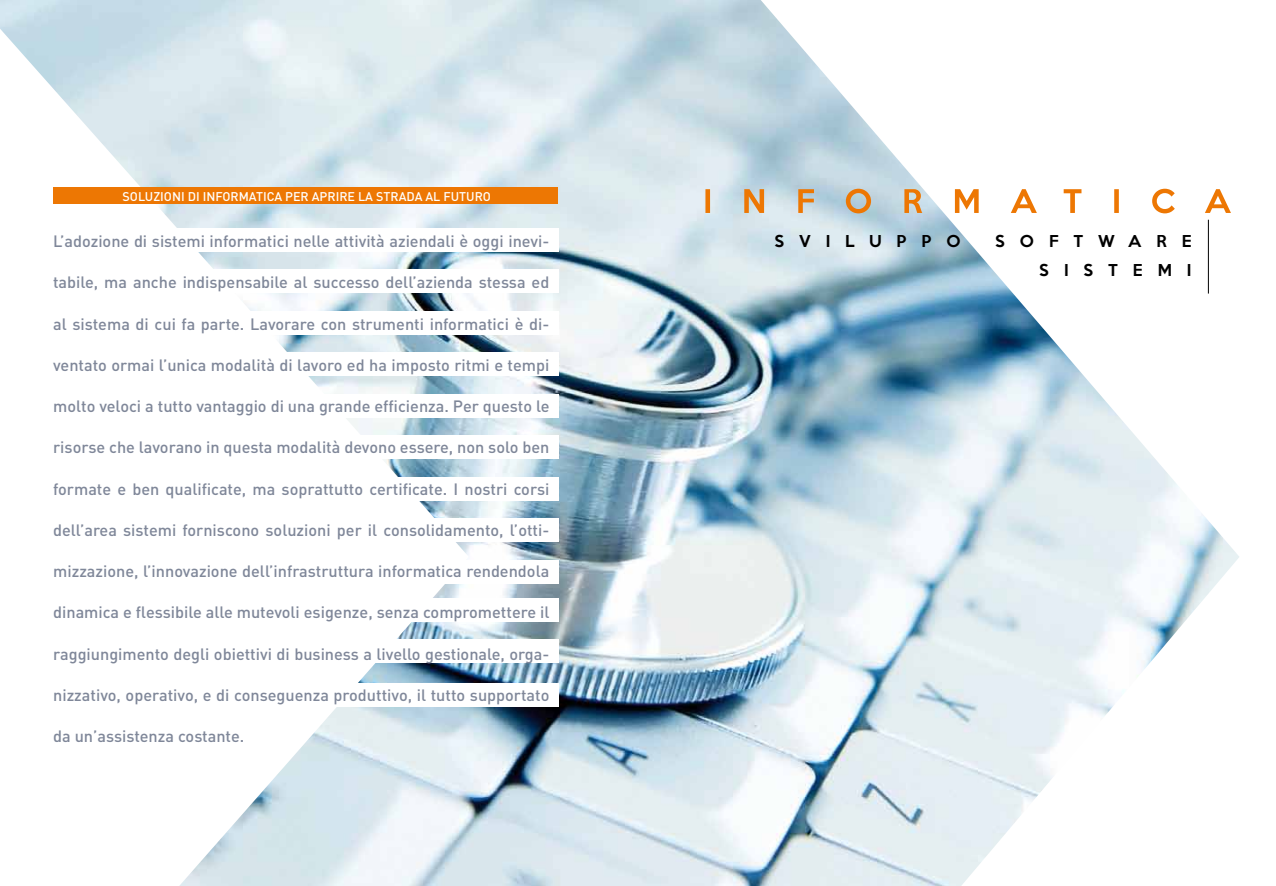
<style>
.page{position:relative;width:1276px;height:886px;background:#fff}
.page>*{position:absolute;margin:0;border:0;box-sizing:border-box;transform-origin:0 0}
.t1{font:500 16.25px "DIN";color:#7f8799}
.t2{font:500 15px/29.2px "Keep Calm";letter-spacing:1em;color:#000;text-align:right}
.t3{font:500 12.5px "DIN";color:#fff}
</style>
<div class="page">
<img style="left:0;top:0;width:1239px;height:886px">
<svg style="left:705px;top:189px;width:526px;height:24px"></svg>
<div style="left:0;top:228px;width:558px;height:24px;background:#fff"></div>
<div style="left:0;top:352px;width:558px;height:24px;background:#fff"></div>
<div style="left:0;top:477px;width:558px;height:24px;background:#fff"></div>
<div style="left:0;top:598px;width:558px;height:24px;background:#fff"></div>
<div style="left:0;top:269px;width:558px;height:24px;background:#fff"></div>
<div style="left:0;top:394px;width:558px;height:24px;background:#fff"></div>
<div style="left:0;top:518px;width:558px;height:24px;background:#fff"></div>
<div style="left:0;top:639px;width:558px;height:24px;background:#fff"></div>
<div style="left:0;top:683px;width:558px;height:24px;background:#fff"></div>
<div style="left:0;top:560px;width:558px;height:24px;background:#fff"></div>
<div style="left:0;top:311px;width:558px;height:24px;background:#fff"></div>
<div style="left:0;top:435px;width:558px;height:24px;background:#fff"></div>
<hr style="left:1208px;top:220px;width:1px;height:74px;background:#000">
<div style="left:53px;top:187px;width:504px;height:17px;background:#ed7703"></div>
<p class="t3" style="left:123px;top:188px;width:370px">Soluzioni di i nformatica per apri re la strada al futuro</p>
<p class="t1" style="left:53px;top:231px;width:498px">L’adozione di sistemi informatici nelle attività aziendali è oggi inevi-</p>
<p class="t1" style="left:53px;top:272px;width:498px">tabile, ma anche indispensabile al successo dell’azienda stessa ed</p>
<p class="t1" style="left:53px;top:313px;width:498px">al sistema di cui fa parte. Lavorare con strumenti informatici è di-</p>
<p class="t1" style="left:53px;top:354px;width:498px">ventato ormai l’unica modalità di lavoro ed ha imposto ritmi e tempi</p>
<p class="t1" style="left:53px;top:396px;width:498px">molto veloci a tutto vantaggio di una grande efficienza. Per questo le</p>
<p class="t1" style="left:53px;top:437px;width:498px">risorse che lavorano in questa modalità devono essere, non solo ben</p>
<p class="t1" style="left:53px;top:478px;width:498px">formate e ben qualificate, ma soprattutto certificate. I nostri corsi</p>
<p class="t1" style="left:53px;top:519px;width:498px">dell’area sistemi forniscono soluzioni per il consolidamento, l’otti-</p>
<p class="t1" style="left:53px;top:561px;width:498px">mizzazione, l’innovazione dell’infrastruttura informatica rendendola</p>
<p class="t1" style="left:53px;top:602px;width:498px">dinamica e flessibile alle mutevoli esigenze, senza compromettere il</p>
<p class="t1" style="left:53px;top:643px;width:498px">raggiungimento degli obiettivi di business a livello gestionale, orga-</p>
<p class="t1" style="left:53px;top:684px;width:498px">nizzativo, operativo, e di conseguenza produttivo, il tutto supportato</p>
<p class="t1" style="left:53px;top:726px;width:193px">da un’assistenza costante.</p>
<p class="t2" style="left:774px;top:225px;width:188px">SVILUPPO</p>
<p class="t2" style="left:995px;top:225px;width:198px">SOFTWARE<br>SISTEMI</p>
</div>
